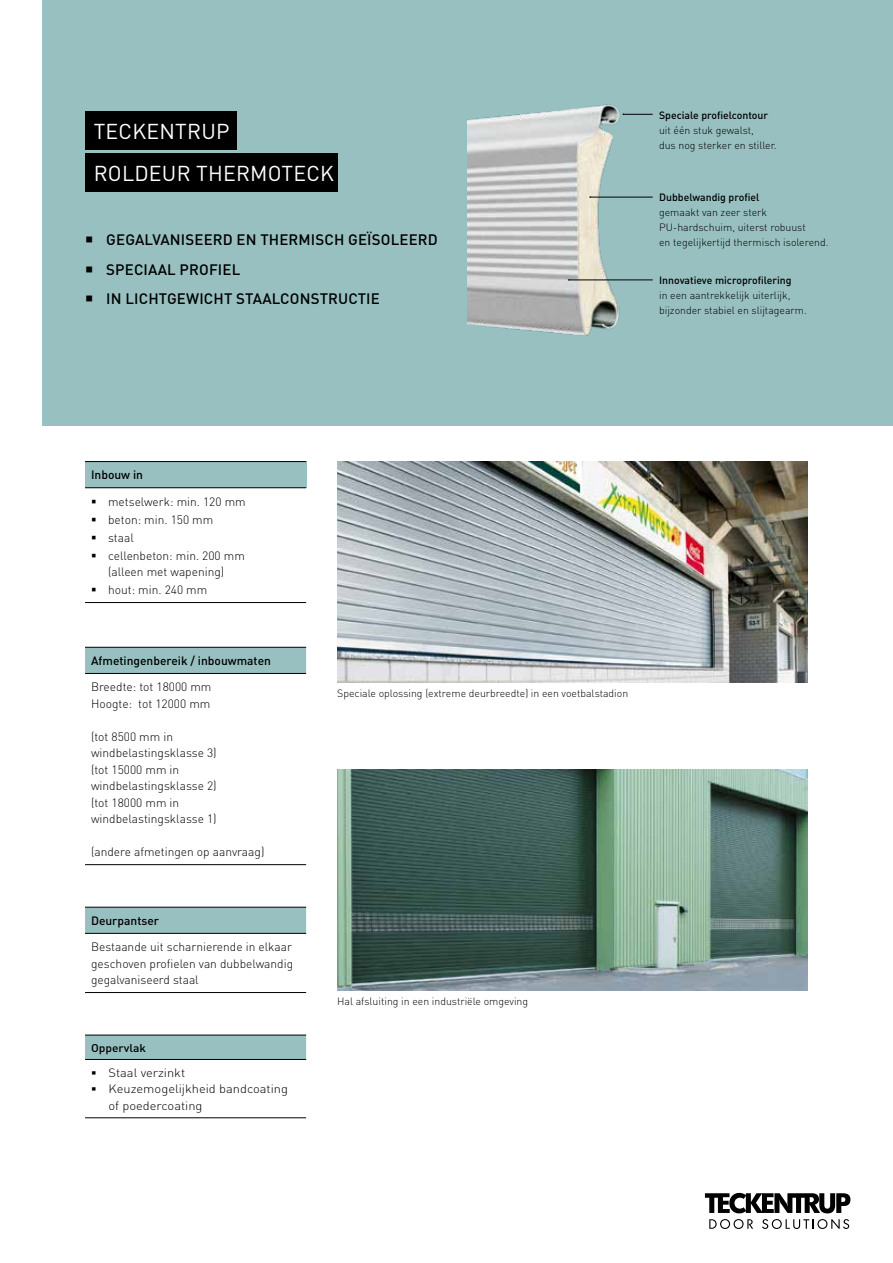
<style>
.page{position:relative;width:893px;height:1263px;background:#fff}
.page>*{position:absolute;margin:0;border:0;box-sizing:border-box;transform-origin:0 0}
.t1{font:21.3px "DIN Pro";letter-spacing:.01em;color:#fff}
.t2{font:500 15px "DIN Pro";letter-spacing:.01em;color:#000}
.t3{font:300 12px/16.5px "DIN Pro";color:#000}
.t4{font:300 12px/16.5px "DIN Pro";color:#000;scale:1.07 1}
.t5{font:500 12px "DIN Pro";color:#000}
.t6{font:500 11.25px "DIN Pro";color:#000;scale:1.07 1}
.t7{font:300 10.5px/15px "DIN Pro";color:#000}
.t8{font:500 10.5px "DIN Pro";color:#000}
</style>
<div class="page">
<div style="left:43px;top:0;width:850px;height:425px;background:#98c0c1"></div>
<img style="left:337px;top:461px;width:471px;height:221px">
<img style="left:337px;top:769px;width:471px;height:221px">
<img style="left:468px;top:104px;width:185px;height:232px">
<div style="left:85px;top:153px;width:252px;height:39px;background:#000"></div>
<div style="left:85px;top:111px;width:151px;height:39px;background:#000"></div>
<div style="left:85px;top:462px;width:221px;height:26px;background:#98c0c1"></div>
<hr style="left:85px;top:461px;width:221px;height:1px;background:#000">
<hr style="left:85px;top:487px;width:221px;height:1px;background:#000">
<hr style="left:85px;top:602px;width:221px;height:1px;background:#000">
<svg style="left:85px;top:648px;width:221px;height:411px"></svg>
<hr style="left:85px;top:647px;width:221px;height:1px;background:#000">
<hr style="left:85px;top:673px;width:221px;height:1px;background:#000">
<hr style="left:85px;top:864px;width:221px;height:1px;background:#000">
<hr style="left:85px;top:907px;width:221px;height:1px;background:#000">
<hr style="left:85px;top:933px;width:221px;height:1px;background:#000">
<hr style="left:85px;top:992px;width:221px;height:1px;background:#000">
<hr style="left:85px;top:1035px;width:221px;height:1px;background:#000">
<hr style="left:85px;top:1059px;width:221px;height:1px;background:#000">
<hr style="left:85px;top:1117px;width:221px;height:1px;background:#000">
<hr style="left:569px;top:280px;width:84px;height:1px;background:#000">
<hr style="left:623px;top:114px;width:30px;height:1px;background:#000">
<hr style="left:590px;top:197px;width:63px;height:1px;background:#000">
<svg style="left:705px;top:1192px;width:145px;height:37px"></svg>
<h1 class="t1" style="left:94px;top:117px;width:137px">TECKENTRUP</h1>
<h1 class="t1" style="left:94px;top:159px;width:242px">ROLDEUR THERMOTECK</h1>
<p class="t2" style="left:85px;top:230px;width:354px">○ GEGALVANISEERD EN THERMISCH GEÏSOLEERD</p>
<p class="t2" style="left:85px;top:259px;width:157px">○ SPECIAAL PROFIEL</p>
<p class="t2" style="left:85px;top:289px;width:296px">○ IN LICHTGEWICHT STAALCONSTRUCTIE</p>
<p class="t8" style="left:659px;top:108px;width:111px">Speciale profielcontour</p>
<p class="t7" style="left:659px;top:122px;width:119px">uit één stuk gewalst,<br>dus nog sterker en stiller.</p>
<p class="t8" style="left:659px;top:190px;width:102px">Dubbelwandig profiel</p>
<p class="t7" style="left:659px;top:205px;width:171px">gemaakt van zeer sterk<br>PU-hardschuim, uiterst robuust<br>en tegelijkertijd thermisch isolerend.</p>
<p class="t8" style="left:659px;top:273px;width:134px">Innovatieve microprofilering</p>
<p class="t7" style="left:659px;top:287px;width:149px">in een aantrekkelijk uiterlijk, bijzonder stabiel en slijtagearm.</p>
<p class="t5" style="left:91px;top:467px;width:54px">Inbouw in</p>
<p class="t3" style="left:91px;top:492px;width:156px">▪ metselwerk: min. 120 mm</p>
<p class="t3" style="left:91px;top:510px;width:124px">▪ beton: min. 150 mm</p>
<p class="t3" style="left:91px;top:528px;width:44px">▪ staal</p>
<p class="t3" style="left:91px;top:546px;width:155px;text-align:center">▪ cellenbeton: min. 200 mm (alleen met wapening)</p>
<p class="t3" style="left:91px;top:581px;width:118px">▪ hout: min. 240 mm</p>
<p class="t5" style="left:91px;top:652px;width:181px">Afmetingenbereik / inbouwmaten</p>
<p class="t3" style="left:91px;top:678px;width:122px">Breedte: tot 18000 mm<br>Hoogte: tot 12000 mm</p>
<p class="t3" style="left:91px;top:727px;width:127px">(tot 8500 mm in windbelastingsklasse 3) (tot 15000 mm in windbelastingsklasse 2) (tot 18000 mm in windbelastingsklasse 1)</p>
<p class="t3" style="left:91px;top:843px;width:175px">(andere afmetingen op aanvraag)</p>
<p class="t5" style="left:91px;top:912px;width:70px">Deurpantser</p>
<p class="t3" style="left:91px;top:938px;width:204px;text-align:justify">Bestaande uit scharnierende in elkaar geschoven profielen van dubbelwandig gegalvaniseerd staal</p>
<p class="t6" style="left:91px;top:1040px;width:53px">Oppervlak</p>
<p class="t4" style="left:91px;top:1063px;width:90px">▪ Staal verzinkt</p>
<p class="t4" style="left:109px;top:1080px;width:169px;text-indent:-17px">▪ Keuzemogelijkheid bandcoating of poedercoating</p>
<p class="t7" style="left:337px;top:685px;width:293px">Speciale oplossing (extreme deurbreedte) in een voetbalstadion</p>
<p class="t7" style="left:337px;top:993px;width:192px">Hal afsluiting in een industriële omgeving</p>
</div>
